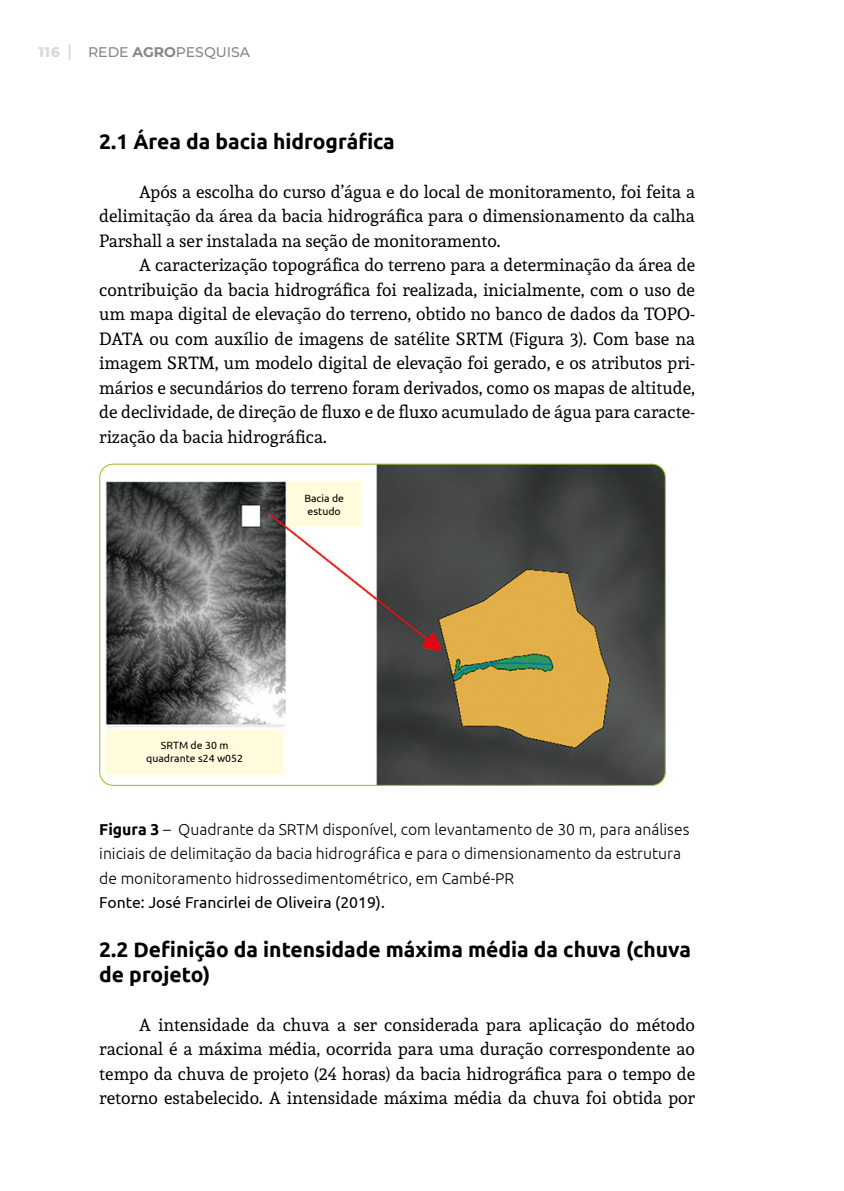
<style>
.page{position:relative;width:844px;height:1191px;background:#fff}
.page>*{position:absolute;margin:0;border:0;box-sizing:border-box;transform-origin:0 0}
.t1{font:700 21px/24.5px "Ubuntu";color:#000}
.t2{font:17.5px/24.5px "Andada";color:#000;text-align:justify}
.t3{font:300 15.75px/24.5px "Ubuntu";color:#000}
.t4{font:15.75px "Ubuntu";color:#000}
.t5{font:500 14px "Montserrat";color:#878787}
.t6{font:800 14px "Montserrat";color:#dadada}
.t7{font:10.5px/12.6px "Ubuntu";color:#000;text-align:center}
.s1{font-weight:700}
</style>
<div class="page">
<img style="left:101px;top:464px;width:564px;height:321px">
<div style="left:106px;top:729px;width:177px;height:45px;background:#fffbdc"></div>
<div style="left:287px;top:482px;width:74px;height:45px;background:#fffbdc"></div>
<svg style="left:69px;top:44px;width:1px;height:15px"></svg>
<p class="t6" style="left:38px;top:43px;width:23px">116</p>
<p class="t5" style="left:88px;top:43px;width:163px">REDE <span class="s1">AGRO</span>PESQUISA</p>
<p class="t1" style="left:99px;top:128px;width:297px">2.1 Área da bacia hidrográfica</p>
<p class="t2" style="left:99px;top:179px;width:597px;text-indent:40px">Após a escolha do curso d’água e do local de monitoramento, foi feita a delimitação da área da bacia hidrográfica para o dimensionamento da calha Parshall a ser instalada na seção de monitoramento.</p>
<p class="t2" style="left:99px;top:252px;width:597px;text-indent:40px">A caracterização topográfica do terreno para a determinação da área de contribuição da bacia hidrográfica foi realizada, inicialmente, com o uso de um mapa digital de elevação do terreno, obtido no banco de dados da TOPO-DATA ou com auxílio de imagens de satélite SRTM (Figura 3). Com base na imagem SRTM, um modelo digital de elevação foi gerado, e os atributos pri&shy;mários e secundários do terreno foram derivados, como os mapas de altitude, de declividade, de direção de fluxo e de fluxo acumulado de água para caracte&shy;rização da bacia hidrográfica.</p>
<p class="t7" style="left:304px;top:492px;width:41px">Bacia de estudo</p>
<p class="t7" style="left:146px;top:739px;width:98px">SRTM de 30 m quadrante s24 w052</p>
<p class="t3" style="left:99px;top:816px;width:591px"><span class="s1">Figura 3</span> – Quadrante da SRTM disponível, com levantamento de 30 m, para análises iniciais de delimitação da bacia hidrográfica e para o dimensionamento da estrutura de monitoramento hidrossedimentométrico, em Cambé-PR</p>
<p class="t4" style="left:99px;top:893px;width:287px">Fonte: José Francirlei de Oliveira (2019).</p>
<p class="t1" style="left:99px;top:937px;width:593px">2.2 Definição da intensidade máxima média da chuva (chuva de projeto)</p>
<p class="t2" style="left:99px;top:1012px;width:597px;text-indent:40px">A intensidade da chuva a ser considerada para aplicação do método racional é a máxima média, ocorrida para uma duração correspondente ao tempo da chuva de projeto (24 horas) da bacia hidrográfica para o tempo de retorno estabelecido. A intensidade máxima média da chuva foi obtida por</p>
</div>
